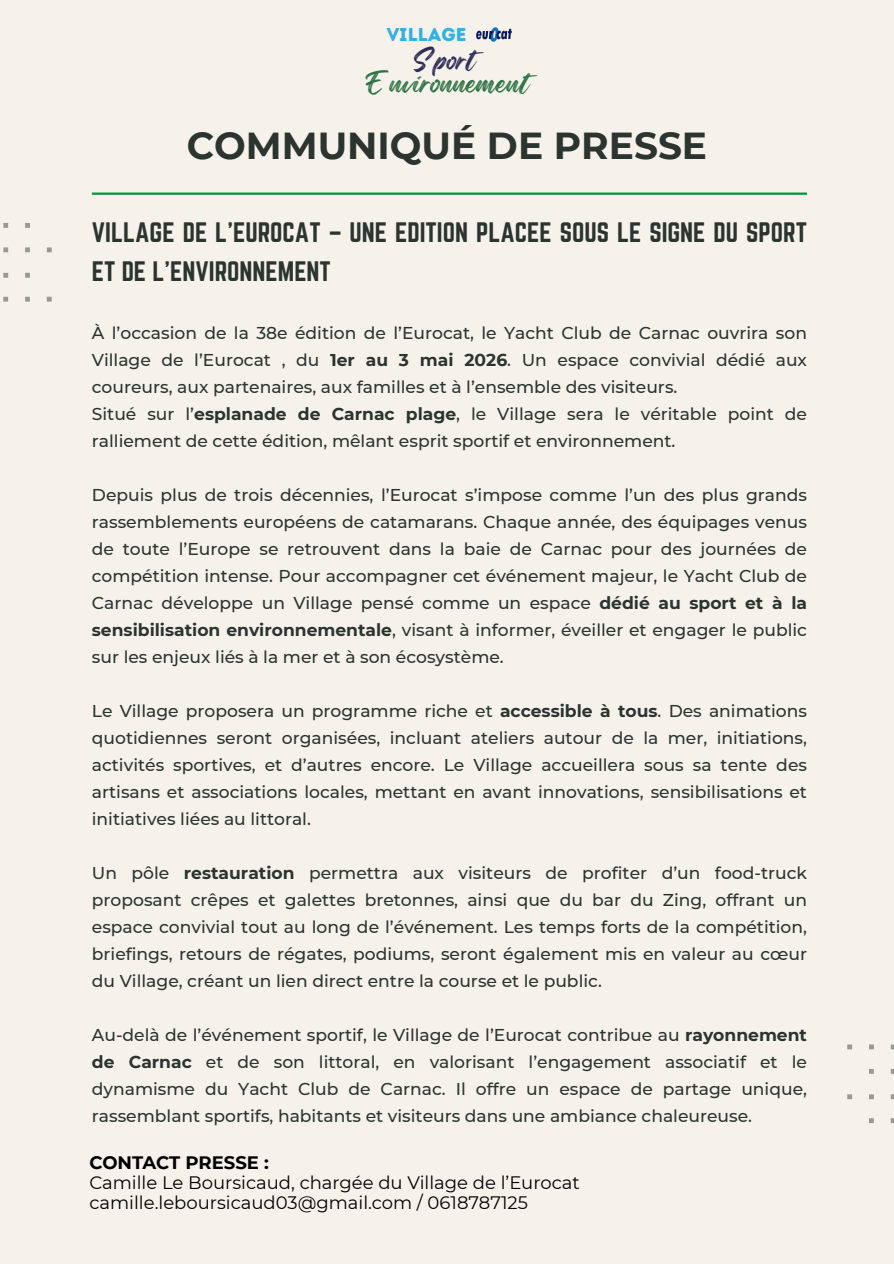
<style>
.page{position:relative;width:894px;height:1264px;background:#fff}
.page>*{position:absolute;margin:0;border:0;box-sizing:border-box;transform-origin:0 0}
.t1{font:700 37.5px "Montserrat";color:#2b342f}
.t2{font:25.8px "Regular Brush";color:#2f7447}
.t3{font:25.8px "Regular Brush";color:#312d5a}
.t4{font:24.6px/39.5px "Norwester";color:#2b342f}
.t5{font:18.6px "Intro Rust Base";color:#30b3e4}
.t6{font:18px/20.2px "Montserrat";color:#000}
.t7{font:700 18px "Montserrat";color:#000}
.t8{font:500 17.1px/27px "Montserrat";color:#2b342f;text-align:justify}
.s1{font-weight:700}
</style>
<div class="page">
<div style="left:0;top:0;width:893px;height:1263px;background:#f6f2eb"></div>
<hr style="left:92px;top:192px;width:714px;height:3px;background:#009245">
<svg style="left:3px;top:223px;width:48px;height:78px"></svg>
<svg style="left:847px;top:1044px;width:46px;height:79px"></svg>
<img style="left:476px;top:27px;width:35px;height:15px">
<p class="t5" style="left:386px;top:23px;width:81px">VILLAGE</p>
<h2 class="t3" style="left:413px;top:39px;width:64px">Sport</h2>
<h2 class="t2" style="left:364px;top:62px;width:166px">Environnement</h2>
<h1 class="t1" style="left:187px;top:122px;width:521px">COMMUNIQUÉ DE PRESSE</h1>
<h3 class="t4" style="left:92px;top:212px;width:716px">VILLAGE DE L’EUROCAT – UNE EDITION PLACEE SOUS LE SIGNE DU SPORT<br>ET DE L’ENVIRONNEMENT</h3>
<p class="t8" style="left:92px;top:319px;width:716px;text-align:left">À l’occasion de la 38e édition de l’Eurocat, le Yacht Club de Carnac ouvrira son Village de l’Eurocat , du <span class="s1">1er au 3 mai 2026</span>. Un espace convivial dédié aux coureurs, aux partenaires, aux familles et à l’ensemble des visiteurs.<br>Situé sur l’<span class="s1">esplanade de Carnac plage</span>, le Village sera le véritable point de ralliement de cette édition, mêlant esprit sportif et environnement.</p>
<p class="t8" style="left:92px;top:481px;width:716px">Depuis plus de trois décennies, l’Eurocat s’impose comme l’un des plus grands rassemblements européens de catamarans. Chaque année, des équipages venus de toute l’Europe se retrouvent dans la baie de Carnac pour des journées de compétition intense. Pour accompagner cet événement majeur, le Yacht Club de Carnac développe un Village pensé comme un espace <span class="s1">dédié au sport et à la sensibilisation environnementale</span>, visant à informer, éveiller et engager le public sur les enjeux liés à la mer et à son écosystème.</p>
<p class="t8" style="left:92px;top:697px;width:716px">Le Village proposera un programme riche et <span class="s1">accessible à tous</span>. Des animations quotidiennes seront organisées, incluant ateliers autour de la mer, initiations, activités sportives, et d’autres encore. Le Village accueillera sous sa tente des artisans et associations locales, mettant en avant innovations, sensibilisations et initiatives liées au littoral.</p>
<p class="t8" style="left:92px;top:859px;width:716px">Un pôle <span class="s1">restauration</span> permettra aux visiteurs de profiter d’un food-truck proposant crêpes et galettes bretonnes, ainsi que du bar du Zing, offrant un espace convivial tout au long de l’événement. Les temps forts de la compétition, briefings, retours de régates, podiums, seront également mis en valeur au cœur du Village, créant un lien direct entre la course et le public.</p>
<p class="t8" style="left:92px;top:1021px;width:716px">Au-delà de l’événement sportif, le Village de l’Eurocat contribue au <span class="s1">rayonnement de Carnac</span> et de son littoral, en valorisant l’engagement associatif et le dynamisme du Yacht Club de Carnac. Il offre un espace de partage unique, rassemblant sportifs, habitants et visiteurs dans une ambiance chaleureuse.</p>
<p class="t7" style="left:89px;top:1151px;width:181px">CONTACT PRESSE :</p>
<p class="t6" style="left:89px;top:1172px;width:492px">Camille Le Boursicaud, chargée du Village de l’Eurocat camille.leboursicaud03@gmail.com / 0618787125</p>
</div>
